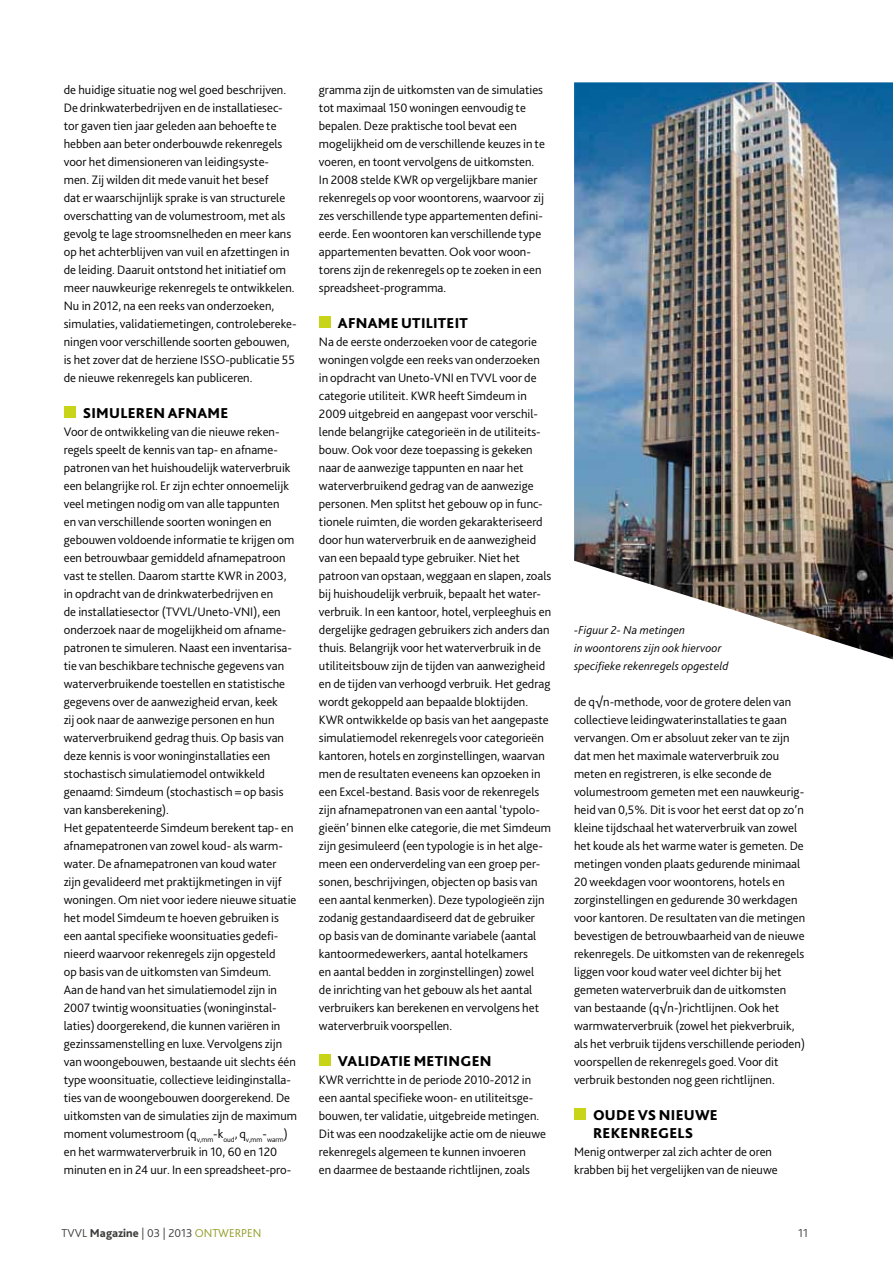
<style>
.page{position:relative;width:893px;height:1263px;background:#fff}
.page>*{position:absolute;margin:0;border:0;box-sizing:border-box;transform-origin:0 0}
.t1{font:800 15px/18px "Bliss 2";letter-spacing:.02em;color:#000}
.t2{font:300 12.75px/18px "Bliss 2";color:#000}
.t3{font:italic 300 12px/18px "Bliss 2";letter-spacing:.01em;color:#000}
.t4{font:300 12px "Bliss 2";color:#3c3c3b}
.s1{font-weight:800}
.s2{color:#919b26}
</style>
<div class="page">
<div style="left:64px;top:407px;width:11px;height:11px;background:#c8d418"></div>
<div style="left:319px;top:317px;width:11px;height:11px;background:#c8d418"></div>
<div style="left:319px;top:1055px;width:11px;height:11px;background:#c8d418"></div>
<div style="left:574px;top:1109px;width:11px;height:11px;background:#c8d418"></div>
<img style="left:574px;top:82px;width:319px;height:577px">
<p class="t2" style="left:64px;top:81px;width:234px">de huidige situatie nog wel goed beschrijven.<br>De drinkwaterbedrijven en de installatiesec&shy;tor gaven tien jaar geleden aan behoefte te hebben aan beter onderbouwde rekenregels voor het dimensioneren van leidingsyste&shy;men. Zij wilden dit mede vanuit het besef<br>dat er waarschijnlijk sprake is van structurele overschatting van de volumestroom, met als gevolg te lage stroomsnelheden en meer kans op het achterblijven van vuil en afzettingen in de leiding. Daaruit ontstond het initiatief om meer nauwkeurige rekenregels te ontwikkelen.<br>Nu in 2012, na een reeks van onderzoeken, simulaties, validatiemetingen, controlebereke&shy;ningen voor verschillende soorten gebouwen, is het zover dat de herziene ISSO-publicatie 55 de nieuwe rekenregels kan publiceren.</p>
<p class="t1" style="left:83px;top:404px;width:147px">SIMULEREN AFNAME</p>
<p class="t2" style="left:64px;top:423px;width:235px">Voor de ontwikkeling van die nieuwe reken&shy;regels speelt de kennis van tap- en afname&shy;patronen van het huishoudelijk waterverbruik een belangrijke rol. Er zijn echter onnoemelijk veel metingen nodig om van alle tappunten<br>en van verschillende soorten woningen en gebouwen voldoende informatie te krijgen om een betrouwbaar gemiddeld afnamepatroon vast te stellen. Daarom startte KWR in 2003, in opdracht van de drinkwaterbedrijven en<br>de installatiesector (TVVL/Uneto-VNI), een onderzoek naar de mogelijkheid om afname&shy;patronen te simuleren. Naast een inventarisa&shy;tie van beschikbare technische gegevens van waterverbruikende toestellen en statistische gegevens over de aanwezigheid ervan, keek<br>zij ook naar de aanwezige personen en hun waterverbruikend gedrag thuis. Op basis van deze kennis is voor woninginstallaties een stochastisch simulatiemodel ontwikkeld genaamd: Simdeum (stochastisch = op basis van kansberekening).<br>Het gepatenteerde Simdeum berekent tap- en afnamepatronen van zowel koud- als warm&shy;water. De afnamepatronen van koud water<br>zijn gevalideerd met praktijkmetingen in vijf woningen. Om niet voor iedere nieuwe situatie het model Simdeum te hoeven gebruiken is een aantal specifieke woonsituaties gedefi&shy;nieerd waarvoor rekenregels zijn opgesteld<br>op basis van de uitkomsten van Simdeum.<br>Aan de hand van het simulatiemodel zijn in 2007 twintig woonsituaties (woninginstal&shy;laties) doorgerekend, die kunnen variëren in gezinssamenstelling en luxe. Vervolgens zijn van woongebouwen, bestaande uit slechts één type woonsituatie, collectieve leidinginstalla&shy;ties van de woongebouwen doorgerekend. De uitkomsten van de simulaties zijn de maximum moment volumestroom (q<sub>v,mm</sub>-k<sub>oud</sub>, q<sub>v,mm</sub>-<sub>warm</sub>) en het warmwaterverbruik in 10, 60 en 120 minuten en in 24 uur. In een spreadsheet-pro-</p>
<p class="t2" style="left:319px;top:81px;width:228px">gramma zijn de uitkomsten van de simulaties tot maximaal 150 woningen eenvoudig te bepalen. Deze praktische tool bevat een mogelijkheid om de verschillende keuzes in te voeren, en toont vervolgens de uitkomsten.<br>In 2008 stelde KWR op vergelijkbare manier rekenregels op voor woontorens, waarvoor zij zes verschillende type appartementen defini&shy;eerde. Een woontoren kan verschillende type appartementen bevatten. Ook voor woon&shy;torens zijn de rekenregels op te zoeken in een spreadsheet-programma.</p>
<p class="t1" style="left:338px;top:314px;width:132px">AFNAME UTILITEIT</p>
<p class="t2" style="left:319px;top:333px;width:234px">Na de eerste onderzoeken voor de categorie woningen volgde een reeks van onderzoeken in opdracht van Uneto-VNI en TVVL voor de categorie utiliteit. KWR heeft Simdeum in 2009 uitgebreid en aangepast voor verschil&shy;lende belangrijke categorieën in de utiliteits&shy;bouw. Ook voor deze toepassing is gekeken naar de aanwezige tappunten en naar het waterverbruikend gedrag van de aanwezige personen. Men splitst het gebouw op in func&shy;tionele ruimten, die worden gekarakteriseerd door hun waterverbruik en de aanwezigheid van een bepaald type gebruiker. Niet het patroon van opstaan, weggaan en slapen, zoals bij huishoudelijk verbruik, bepaalt het water&shy;verbruik. In een kantoor, hotel, verpleeghuis en dergelijke gedragen gebruikers zich anders dan thuis. Belangrijk voor het waterverbruik in de utiliteitsbouw zijn de tijden van aanwezigheid en de tijden van verhoogd verbruik. Het gedrag wordt gekoppeld aan bepaalde bloktijden.<br>KWR ontwikkelde op basis van het aangepaste simulatiemodel rekenregels voor categorieën kantoren, hotels en zorginstellingen, waarvan men de resultaten eveneens kan opzoeken in een Excel-bestand. Basis voor de rekenregels zijn afnamepatronen van een aantal ‘typolo&shy;gieën’ binnen elke categorie, die met Simdeum zijn gesimuleerd (een typologie is in het alge&shy;meen een onderverdeling van een groep per&shy;sonen, beschrijvingen, objecten op basis van een aantal kenmerken). Deze typologieën zijn zodanig gestandaardiseerd dat de gebruiker<br>op basis van de dominante variabele (aantal kantoormedewerkers, aantal hotelkamers<br>en aantal bedden in zorginstellingen) zowel<br>de inrichting van het gebouw als het aantal verbruikers kan berekenen en vervolgens het waterverbruik voorspellen.</p>
<p class="t1" style="left:338px;top:1052px;width:155px">VALIDATIE METINGEN</p>
<p class="t2" style="left:319px;top:1071px;width:229px">KWR verrichtte in de periode 2010-2012 in een aantal specifieke woon- en utiliteitsge&shy;bouwen, ter validatie, uitgebreide metingen.<br>Dit was een noodzakelijke actie om de nieuwe rekenregels algemeen te kunnen invoeren<br>en daarmee de bestaande richtlijnen, zoals</p>
<p class="t3" style="left:574px;top:622px;width:156px">-Figuur 2- Na metingen<br>in woontorens zijn ook hiervoor specifieke rekenregels opgesteld</p>
<p class="t2" style="left:574px;top:693px;width:233px">de q√n-methode, voor de grotere delen van collectieve leidingwaterinstallaties te gaan vervangen. Om er absoluut zeker van te zijn dat men het maximale waterverbruik zou meten en registreren, is elke seconde de volumestroom gemeten met een nauwkeurig&shy;heid van 0,5%. Dit is voor het eerst dat op zo’n kleine tijdschaal het waterverbruik van zowel het koude als het warme water is gemeten. De metingen vonden plaats gedurende minimaal 20 weekdagen voor woontorens, hotels en zorginstellingen en gedurende 30 werkdagen voor kantoren. De resultaten van die metingen bevestigen de betrouwbaarheid van de nieuwe rekenregels. De uitkomsten van de rekenregels liggen voor koud water veel dichter bij het gemeten waterverbruik dan de uitkomsten van bestaande (q√n-)richtlijnen. Ook het warmwaterverbruik (zowel het piekverbruik, als het verbruik tijdens verschillende perioden) voorspellen de rekenregels goed. Voor dit verbruik bestonden nog geen richtlijnen.</p>
<p class="t1" style="left:593px;top:1106px;width:126px">OUDE VS NIEUWE<br>REKENREGELS</p>
<p class="t2" style="left:574px;top:1143px;width:205px">Menig ontwerper zal zich achter de oren krabben bij het vergelijken van de nieuwe</p>
<p class="t4" style="left:62px;top:1227px;width:201px">TVVL <span class="s1">Magazine</span> | 03 | 2013 <span class="s2">ONTWERPEN</span></p>
<p class="t4" style="left:798px;top:1227px;width:11px">11</p>
</div>
